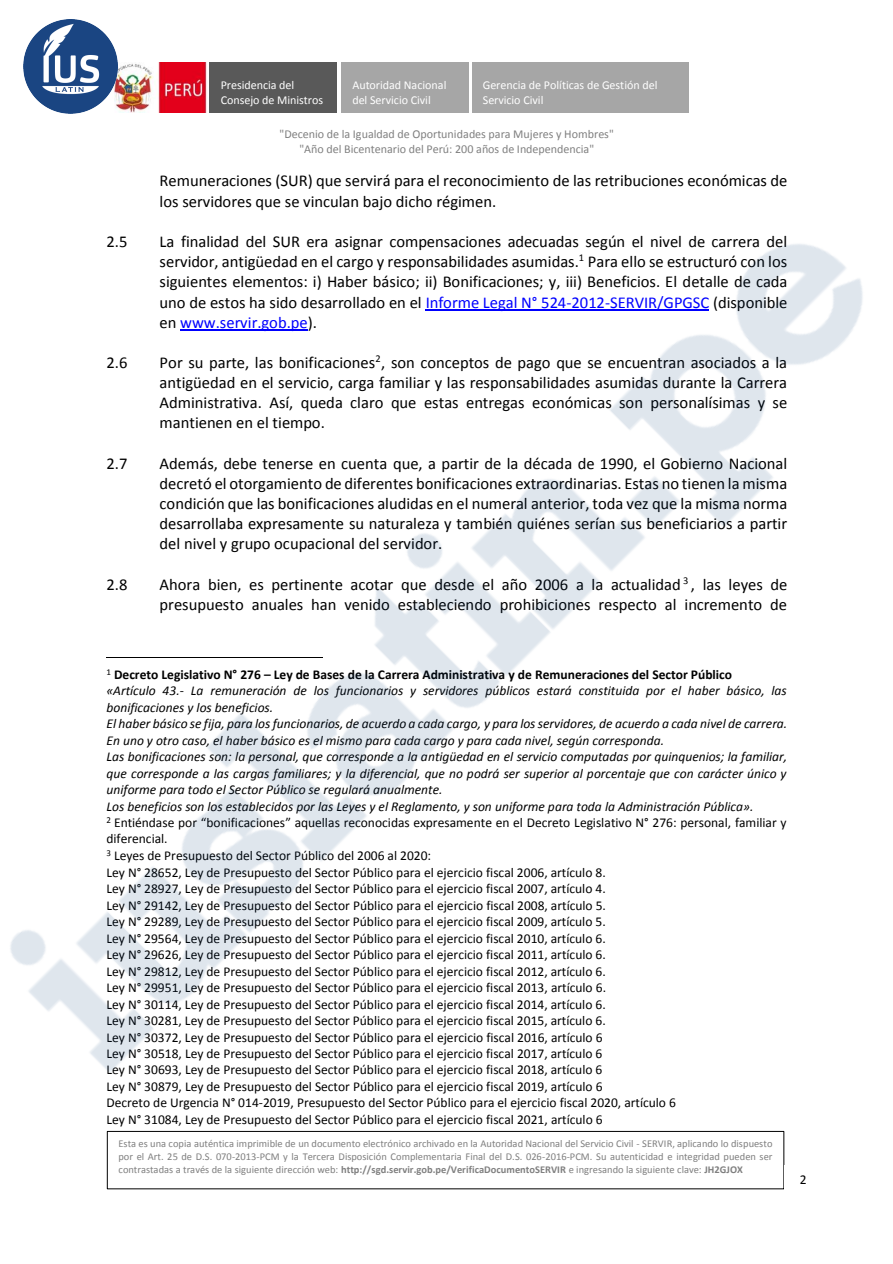
<style>
.page{position:relative;width:893px;height:1264px;background:#fff}
.page>*{position:absolute;margin:0;border:0;box-sizing:border-box;transform-origin:0 0}
.t1{font:16.5px/20.1px "Calibri";color:#000;text-align:justify}
.t2{font:13.5px/16.5px "Calibri";color:#000}
.t3{font:12px/15px "Calibri";letter-spacing:-.005em;color:#fff}
.t4{font:12px/14.5px "Calibri";letter-spacing:-.005em;color:#808080;text-align:center}
.t5{font:10.5px/12.9px "Calibri";color:#7f7f7f;text-align:justify}
.s1{color:#00f}
.s2{font-weight:700}
.s3{font-style:italic}
</style>
<div class="page">
<div style="left:471px;top:62px;width:217px;height:50px;background:#a6a6a6"></div>
<img style="left:117px;top:62px;width:90px;height:37px">
<div style="left:341px;top:62px;width:127px;height:50px;background:#a6a6a6"></div>
<div style="left:209px;top:62px;width:128px;height:50px;background:#595959"></div>
<img style="left:10px;top:99px;width:853px;height:1065px">
<img style="left:23px;top:20px;width:94px;height:94px">
<p class="t3" style="left:221px;top:77px;width:104px">Presidencia del<br>Consejo de Ministros</p>
<p class="t3" style="left:352px;top:77px;width:95px">Autoridad Nacional del Servicio Civil</p>
<p class="t3" style="left:483px;top:77px;width:176px">Gerencia de Políticas de Gestión del<br>Servicio Civil</p>
<p class="t4" style="left:279px;top:127px;width:336px">"Decenio de la Igualdad de Oportunidades para Mujeres y Hombres" "Año del Bicentenario del Perú: 200 años de Independencia"</p>
<p class="t1" style="left:160px;top:170px;width:629px">Remuneraciones (SUR) que servirá para el reconocimiento de las retribuciones económicas de los servidores que se vinculan bajo dicho régimen.</p>
<p class="t1" style="left:106px;top:231px;width:23px">2.5</p>
<p class="t1" style="left:160px;top:231px;width:629px">La finalidad del SUR era asignar compensaciones adecuadas según el nivel de carrera del servidor, antigüedad en el cargo y responsabilidades asumidas.<sup>1</sup> Para ello se estructuró con los siguientes elementos: i) Haber básico; ii) Bonificaciones; y, iii) Beneficios. El detalle de cada uno de estos ha sido desarrollado en el <span class="s1">Informe Legal N° 524-2012-SERVIR/GPGSC</span> (disponible en <span class="s1">www.servir.gob.pe</span>).</p>
<p class="t1" style="left:106px;top:352px;width:23px">2.6</p>
<p class="t1" style="left:159px;top:352px;width:629px">Por su parte, las bonificaciones<sup>2</sup>, son conceptos de pago que se encuentran asociados a la antigüedad en el servicio, carga familiar y las responsabilidades asumidas durante la Carrera Administrativa. Así, queda claro que estas entregas económicas son personalísimas y se mantienen en el tiempo.</p>
<p class="t1" style="left:106px;top:452px;width:23px">2.7</p>
<p class="t1" style="left:160px;top:452px;width:629px">Además, debe tenerse en cuenta que, a partir de la década de 1990, el Gobierno Nacional decretó el otorgamiento de diferentes bonificaciones extraordinarias. Estas no tienen la misma condición que las bonificaciones aludidas en el numeral anterior, toda vez que la misma norma desarrollaba expresamente su naturaleza y también quiénes serían sus beneficiarios a partir del nivel y grupo ocupacional del servidor.</p>
<p class="t1" style="left:106px;top:573px;width:23px">2.8</p>
<p class="t1" style="left:160px;top:573px;width:629px">Ahora bien, es pertinente acotar que desde el año 2006 a la actualidad <sup>3</sup> , las leyes de presupuesto anuales han venido estableciendo prohibiciones respecto al incremento de</p>
<p class="t2" style="left:106px;top:665px;width:682px"><sup>1</sup> <span class="s2">Decreto Legislativo N° 276 – Ley de Bases de la Carrera Administrativa y de Remuneraciones del Sector Público<br></span><span class="s3">«Artículo 43.- La remuneración de los funcionarios y servidores públicos estará constituida por el haber básico, las bonificaciones y los beneficios.<br>El haber básico se fija, para los funcionarios, de acuerdo a cada cargo, y para los servidores, de acuerdo a cada nivel de carrera.<br>En uno y otro caso, el haber básico es el mismo para cada cargo y para cada nivel, según corresponda.<br>Las bonificaciones son: la personal, que corresponde a la antigüedad en el servicio computadas por quinquenios; la familiar, que corresponde a las cargas familiares; y la diferencial, que no podrá ser superior al porcentaje que con carácter único y uniforme para todo el Sector Público se regulará anualmente.<br>Los beneficios son los establecidos por las Leyes y el Reglamento, y son uniforme para toda la Administración Pública».<br></span><sup>2</sup> Entiéndase por “bonificaciones” aquellas reconocidas expresamente en el Decreto Legislativo N° 276: personal, familiar y diferencial.<br><sup>3</sup> Leyes de Presupuesto del Sector Público del 2006 al 2020:<br>Ley N° 28652, Ley de Presupuesto del Sector Público para el ejercicio fiscal 2006, artículo 8.<br>Ley N° 28927, Ley de Presupuesto del Sector Público para el ejercicio fiscal 2007, artículo 4.<br>Ley N° 29142, Ley de Presupuesto del Sector Público para el ejercicio fiscal 2008, artículo 5.<br>Ley N° 29289, Ley de Presupuesto del Sector Público para el ejercicio fiscal 2009, artículo 5.<br>Ley N° 29564, Ley de Presupuesto del Sector Público para el ejercicio fiscal 2010, artículo 6.<br>Ley N° 29626, Ley de Presupuesto del Sector Público para el ejercicio fiscal 2011, artículo 6.<br>Ley N° 29812, Ley de Presupuesto del Sector Público para el ejercicio fiscal 2012, artículo 6.<br>Ley N° 29951, Ley de Presupuesto del Sector Público para el ejercicio fiscal 2013, artículo 6.<br>Ley N° 30114, Ley de Presupuesto del Sector Público para el ejercicio fiscal 2014, artículo 6.<br>Ley N° 30281, Ley de Presupuesto del Sector Público para el ejercicio fiscal 2015, artículo 6.<br>Ley N° 30372, Ley de Presupuesto del Sector Público para el ejercicio fiscal 2016, artículo 6<br>Ley N° 30518, Ley de Presupuesto del Sector Público para el ejercicio fiscal 2017, artículo 6<br>Ley N° 30693, Ley de Presupuesto del Sector Público para el ejercicio fiscal 2018, artículo 6<br>Ley N° 30879, Ley de Presupuesto del Sector Público para el ejercicio fiscal 2019, artículo 6<br>Decreto de Urgencia N° 014-2019, Presupuesto del Sector Público para el ejercicio fiscal 2020, artículo 6<br>Ley N° 31084, Ley de Presupuesto del Sector Público para el ejercicio fiscal 2021, artículo 6</p>
<p class="t5" style="left:118px;top:1136px;width:655px">Esta es una copia auténtica imprimible de un documento electrónico archivado en la Autoridad Nacional del Servicio Civil - SERVIR, aplicando lo dispuesto por el Art. 25 de D.S. 070-2013-PCM y la Tercera Disposición Complementaria Final del D.S. 026-2016-PCM. Su autenticidad e integridad pueden ser contrastadas a través de la siguiente dirección web: <span class="s2">http://sgd.servir.gob.pe/VerificaDocumentoSERVIR</span> e ingresando la siguiente clave: <span class="s2">JH2GJOX</span></p>
<p class="t2" style="left:799px;top:1170px;width:8px">2</p>
</div>
